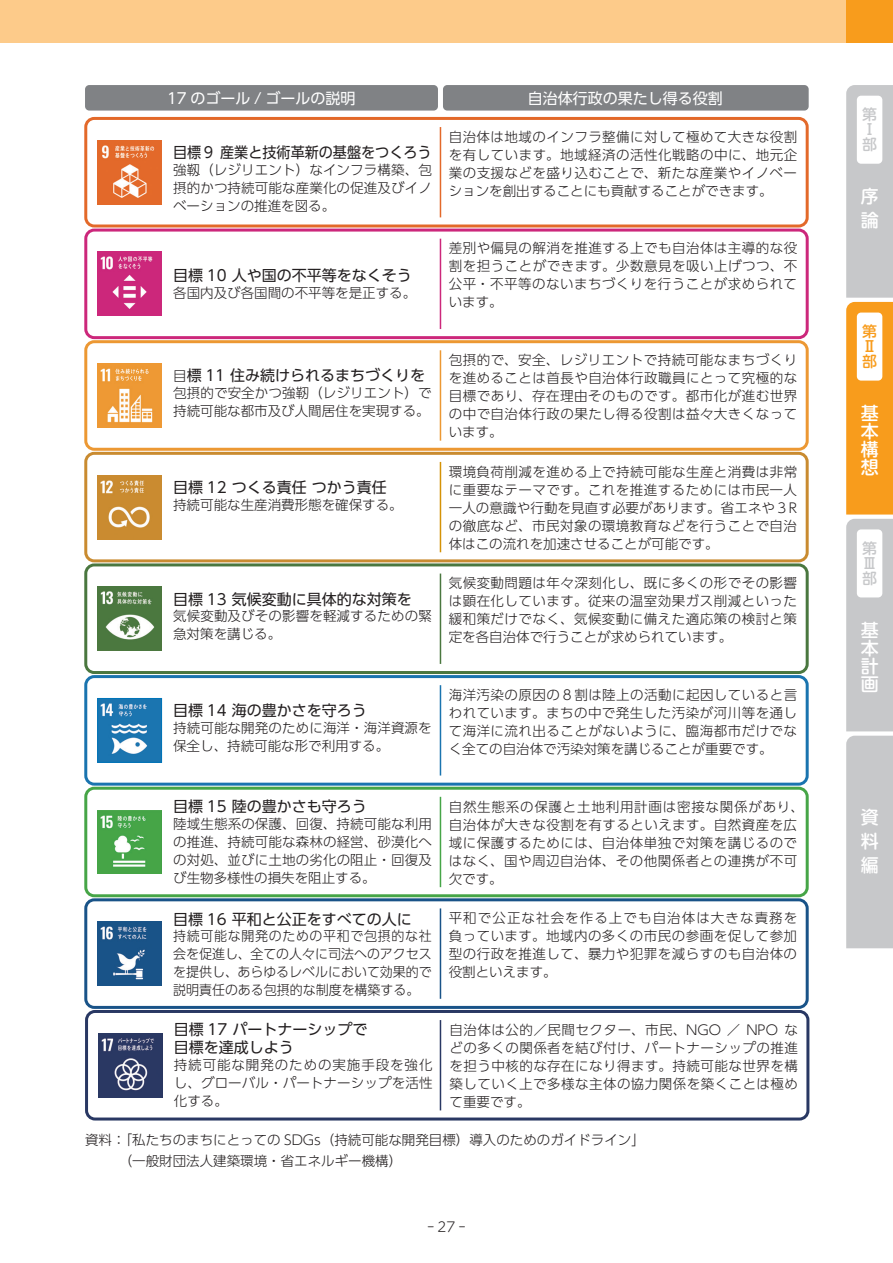
<style>
.page{position:relative;width:893px;height:1263px;background:#fff}
.page>*{position:absolute;margin:0;border:0;box-sizing:border-box;transform-origin:0 0}
.t1{font:500 18px/18px "UD Shin M Go Pro";color:#fff;text-align:justify}
.t2{font:15px/18px "UD Shin Go Pro";color:#231f20}
.t3{font:15px "UD Shin Go Pro";color:#fff}
.t4{font:15px "UD Shin Go Pro";color:#231f20;scale:.94 1}
.t5{font:500 15px/15px "UD Shin M Go Pro";color:#c7c8ca}
.t6{font:500 15px/15px "UD Shin M Go Pro";color:#f89c1c}
.t7{font:300 13.5px/18px "UD Shin Go Pro";letter-spacing:.01em;color:#231f20;text-align:justify}
.t8{font:300 13.5px/18px "UD Shin Go Pro";letter-spacing:.035em;color:#231f20}
.t9{font:300 13.5px/18px "UD Shin Go Pro";letter-spacing:.01em;color:#231f20;text-align:justify;scale:.96 1}
.t10{font:300 13.5px "UD Shin M Go Pro";color:#231f20}
.s1{font-weight:300;font-size:13.5px}
</style>
<div class="page">
<div style="left:0;top:0;width:846px;height:43px;background:#fdcb8a"></div>
<svg style="left:846px;top:85px;width:47px;height:863px;background:#d3bfa3"></svg>
<div style="left:857px;top:96px;width:25px;height:68px;background:#fff;border-radius:4px"></div>
<div style="left:857px;top:313px;width:25px;height:68px;background:#fff;border-radius:4px"></div>
<div style="left:857px;top:529px;width:25px;height:68px;background:#fff;border-radius:4px"></div>
<div style="left:846px;top:0;width:47px;height:43px;background:#f89c1c"></div>
<div style="left:84px;top:117px;width:725px;height:110px;border:3px solid #e3692a;border-radius:9px"></div>
<img style="left:98px;top:140px;width:64px;height:64px">
<div style="left:84px;top:229px;width:725px;height:110px;border:3px solid #cc277b;border-radius:9px"></div>
<img style="left:98px;top:252px;width:64px;height:64px">
<div style="left:84px;top:340px;width:725px;height:111px;border:3px solid #ec9833;border-radius:9px"></div>
<img style="left:98px;top:364px;width:64px;height:63px">
<div style="left:84px;top:452px;width:725px;height:110px;border:3px solid #c98b30;border-radius:9px"></div>
<img style="left:98px;top:475px;width:64px;height:64px">
<div style="left:84px;top:563px;width:725px;height:111px;border:3px solid #4a773f;border-radius:9px"></div>
<img style="left:98px;top:587px;width:64px;height:64px">
<div style="left:84px;top:675px;width:725px;height:111px;border:3px solid #1a74af;border-radius:9px"></div>
<img style="left:100px;top:700px;width:60px;height:60px">
<div style="left:98px;top:698px;width:64px;height:64px;border:1px solid #0075ba"></div>
<div style="left:84px;top:787px;width:725px;height:110px;border:3px solid #46a547;border-radius:9px"></div>
<img style="left:98px;top:810px;width:64px;height:64px">
<div style="left:84px;top:898px;width:725px;height:111px;border:3px solid #195388;border-radius:9px"></div>
<img style="left:98px;top:922px;width:64px;height:63px">
<div style="left:85px;top:1010px;width:724px;height:110px;border:3px solid #293863;border-radius:9px"></div>
<img style="left:99px;top:1033px;width:63px;height:64px">
<div style="left:85px;top:85px;width:353px;height:26px;background:#808285;border-radius:4px"></div>
<div style="left:443px;top:85px;width:366px;height:26px;background:#808285;border-radius:4px"></div>
<hr style="left:440px;top:127px;width:1px;height:90px;background:#e3692a">
<hr style="left:440px;top:239px;width:1px;height:90px;background:#cc277b">
<hr style="left:440px;top:350px;width:1px;height:91px;background:#ec9833">
<hr style="left:440px;top:462px;width:1px;height:90px;background:#d49206">
<hr style="left:440px;top:573px;width:1px;height:91px;background:#4a773f">
<hr style="left:440px;top:685px;width:1px;height:90px;background:#1a74af">
<hr style="left:440px;top:797px;width:1px;height:90px;background:#46a547">
<hr style="left:440px;top:908px;width:1px;height:91px;background:#195388">
<hr style="left:440px;top:1020px;width:1px;height:90px;background:#293863">
<p class="t3" style="left:167px;top:86px;width:190px">17 のゴール / ゴールの説明</p>
<p class="t3" style="left:528px;top:86px;width:196px">自治体行政の果たし得る役割</p>
<p class="t4" style="left:173px;top:140px;width:276px">目標９ 産業と技術革新の基盤をつくろう</p>
<p class="t7" style="left:173px;top:160px;width:260px">強靱（レジリエント）なインフラ構築、包摂的かつ持続可能な産業化の促進及びイノベーションの推進を図る。</p>
<p class="t2" style="left:173px;top:266px;width:240px">目標 10 人や国の不平等をなくそう</p>
<p class="t7" style="left:173px;top:283px;width:245px">各国内及び各国間の不平等を是正する。</p>
<p class="t7" style="left:449px;top:127px;width:350px">自治体は地域のインフラ整備に対して極めて大きな役割を有しています。地域経済の活性化戦略の中に、地元企業の支援などを盛り込むことで、新たな産業やイノベーションを創出することにも貢献することができます。</p>
<p class="t7" style="left:449px;top:239px;width:350px">差別や偏見の解消を推進する上でも自治体は主導的な役割を担うことができます。少数意見を吸い上げつつ、不公平・不平等のないまちづくりを行うことが求められています。</p>
<p class="t2" style="left:173px;top:366px;width:254px"><span class="s1">目</span>標 11 住み続けられるまちづくりを</p>
<p class="t7" style="left:173px;top:383px;width:260px">包摂的で安全かつ強靭（レジリエント）で持続可能な都市及び人間居住を実現する。</p>
<p class="t2" style="left:173px;top:478px;width:215px">目標 12 つくる責任 つかう責任</p>
<p class="t7" style="left:173px;top:495px;width:231px">持続可能な生産消費形態を確保する。</p>
<p class="t2" style="left:173px;top:589px;width:240px">目標 13 気候変動に具体的な対策を</p>
<p class="t7" style="left:173px;top:607px;width:260px">気候変動及びその影響を軽減するための緊急対策を講じる。</p>
<p class="t7" style="left:449px;top:350px;width:350px">包摂的で、安全、レジリエントで持続可能なまちづくりを進めることは首長や自治体行政職員にとって究極的な目標であり、存在理由そのものです。都市化が進む世界の中で自治体行政の果たし得る役割は益々大きくなっています。</p>
<p class="t7" style="left:449px;top:462px;width:350px">環境負荷削減を進める上で持続可能な生産と消費は非常に重要なテーマです。これを推進するためには市民一人一人の意識や行動を見直す必要があります。省エネや３Rの徹底など、市民対象の環境教育などを行うことで自治体はこの流れを加速させることが可能です。</p>
<p class="t7" style="left:449px;top:574px;width:350px">気候変動問題は年々深刻化し、既に多くの形でその影響は顕在化しています。従来の温室効果ガス削減といった緩和策だけでなく、気候変動に備えた適応策の検討と策定を各自治体で行うことが求められています。</p>
<p class="t2" style="left:173px;top:701px;width:195px">目標 14 海の豊かさを守ろう</p>
<p class="t7" style="left:173px;top:718px;width:260px">持続可能な開発のために海洋・海洋資源を保全し、持続可能な形で利用する。</p>
<p class="t7" style="left:449px;top:685px;width:350px">海洋汚染の原因の８割は陸上の活動に起因していると言われています。まちの中で発生した汚染が河川等を通して海洋に流れ出ることがないように、臨海都市だけでなく全ての自治体で汚染対策を講じることが重要です。</p>
<p class="t2" style="left:173px;top:797px;width:195px">目標 15 陸の豊かさも守ろう</p>
<p class="t7" style="left:173px;top:814px;width:260px">陸域生態系の保護、回復、持続可能な利用の推進、持続可能な森林の経営、砂漠化への対処、並びに土地の劣化の阻止・回復及び生物多様性の損失を阻止する。</p>
<p class="t2" style="left:173px;top:909px;width:240px">目標 16 平和と公正をすべての人に</p>
<p class="t9" style="left:173px;top:927px;width:271px">持続可能な開発のための平和で包摂的な社会を促進し、全ての人々に司法へのアクセスを提供し、あらゆるレベルにおいて効果的で説明責任のある包摂的な制度を構築する。</p>
<p class="t2" style="left:174px;top:1020px;width:195px">目標 17 パートナーシップで目標を達成しよう</p>
<p class="t7" style="left:174px;top:1055px;width:260px">持続可能な開発のための実施手段を強化し、グローバル・パートナーシップを活性化する。</p>
<p class="t8" style="left:449px;top:797px;width:357px">自然生態系の保護と土地利用計画は密接な関係があり、自治体が大きな役割を有するといえます。自然資産を広域に保護するためには、自治体単独で対策を講じるのではなく、国や周辺自治体、その他関係者との連携が不可欠です。</p>
<p class="t7" style="left:449px;top:908px;width:350px">平和で公正な社会を作る上でも自治体は大きな責務を負っています。地域内の多くの市民の参画を促して参加型の行政を推進して、暴力や犯罪を減らすのも自治体の役割といえます。</p>
<p class="t7" style="left:449px;top:1020px;width:350px">自治体は公的／民間セクター、市民、NGO ／ NPO などの多くの関係者を結び付け、パートナーシップの推進を担う中核的な存在になり得ます。持続可能な世界を構築していく上で多様な主体の協力関係を築くことは極めて重要です。</p>
<p class="t7" style="left:85px;top:1129px;width:561px;line-height:21px">資料：「私たちのまちにとっての SDGs（持続可能な開発目標）導入のためのガイドライン」　　　（一般財団法人建築環境・省エネルギー機構）</p>
<p class="t10" style="left:427px;top:1216px;width:40px">ｰ27ｰ</p>
<p class="t5" style="left:862px;top:106px;width:16px">第<br>Ⅰ部</p>
<h1 class="t1" style="left:861px;top:183px;width:19px;line-height:24px">序論</h1>
<p class="t6" style="left:862px;top:323px;width:16px">第<br>Ⅱ部</p>
<h1 class="t1" style="left:861px;top:403px;width:19px">基本構想</h1>
<p class="t5" style="left:862px;top:540px;width:16px">第<br>Ⅲ部</p>
<h1 class="t1" style="left:861px;top:620px;width:19px">基本計画</h1>
<h1 class="t1" style="left:861px;top:804px;width:19px;line-height:24px">資料編</h1>
</div>
